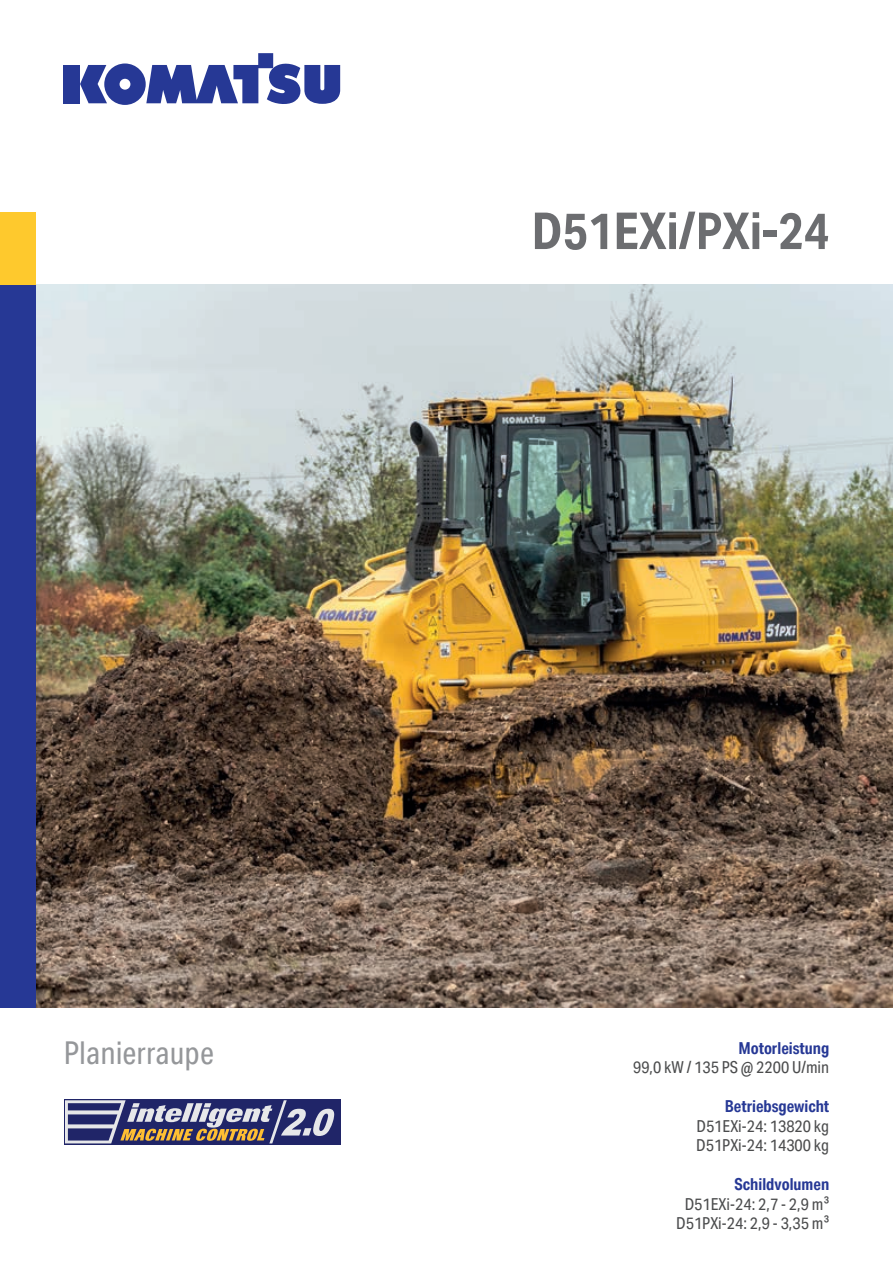
<style>
.page{position:relative;width:893px;height:1263px;background:#fff}
.page>*{position:absolute;margin:0;border:0;box-sizing:border-box;transform-origin:0 0}
.t1{font:700 51px "Aktiv Grotesk Cd";color:#6c6d70}
.t2{font:31.5px "Aktiv Grotesk Cd";color:#95979a}
.t3{font:16.5px/19.5px "Aktiv Grotesk Cd";color:#4b4c4d}
.t4{font:700 16.5px "Aktiv Grotesk Cd";color:#263895}
</style>
<div class="page">
<div style="left:64px;top:1099px;width:276px;height:45px;background:#202568"></div>
<svg style="left:65px;top:1100px;width:269px;height:43px"></svg>
<img style="left:36px;top:285px;width:857px;height:723px">
<div style="left:64px;top:65px;width:16px;height:38px;background:#263895"></div>
<svg style="left:80px;top:53px;width:260px;height:52px"></svg>
<div style="left:0;top:213px;width:36px;height:85px;background:#fec92d"></div>
<div style="left:0;top:285px;width:36px;height:723px;background:#263895"></div>
<h2 class="t2" style="left:64px;top:1035px;width:152px">Planierraupe</h2>
<h1 class="t1" style="left:531px;top:202px;width:299px">D51EXi/PXi-24</h1>
<p class="t4" style="left:738px;top:1038px;width:92px">Motorleistung</p>
<p class="t3" style="left:633px;top:1058px;width:198px">99,0 kW / 135 PS @ 2200 U/min</p>
<p class="t4" style="left:725px;top:1097px;width:106px">Betriebsgewicht</p>
<p class="t3" style="left:696px;top:1116px;width:134px">D51EXi-24: 13820 kg<br>D51PXi-24: 14300 kg</p>
<p class="t4" style="left:735px;top:1175px;width:96px">Schildvolumen</p>
<p class="t3" style="left:676px;top:1194px;width:154px;text-align:center">D51EXi-24: 2,7 - 2,9 m³<br>D51PXi-24: 2,9 - 3,35 m³</p>
</div>
